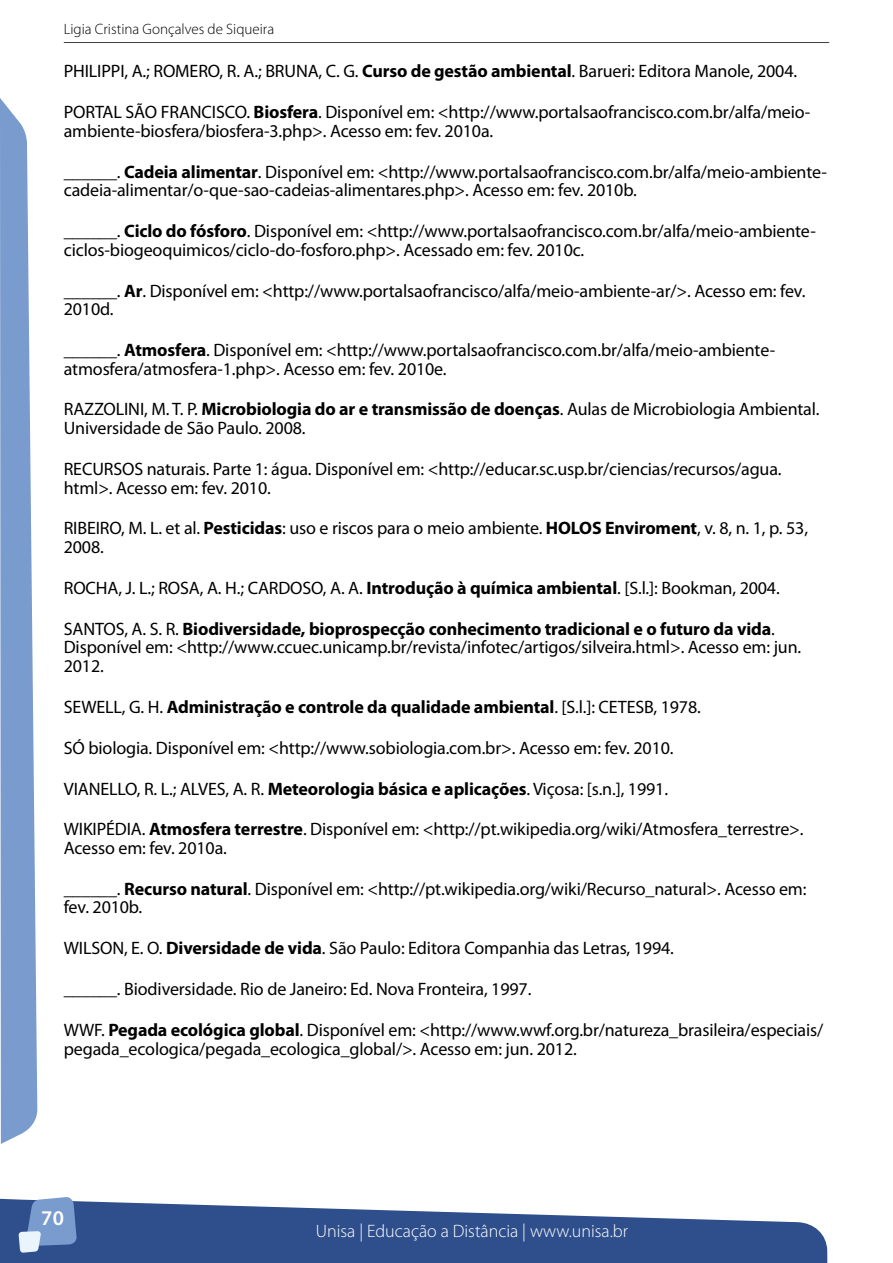
<style>
.page{position:relative;width:893px;height:1263px;background:#fff}
.page>*{position:absolute;margin:0;border:0;box-sizing:border-box;transform-origin:0 0}
.t1{font:600 21px "Myriad Pro";color:#fff}
.t2{font:18px/18.6px "Myriad Pro";letter-spacing:-.01em;color:#000}
.t3{font:700 18px "Myriad Pro";letter-spacing:-.01em;color:#000}
.t4{font:300 18px "Myriad Pro";color:#fff}
.t5{font:300 15px "Myriad Pro";color:#000}
.s1{font-weight:700}
.s2{font-weight:400}
</style>
<div class="page">
<hr style="left:64px;top:42px;width:765px;height:1px;background:#3f3e3e">
<svg style="left:0;top:1199px;width:827px;height:64px;fill:#2e4f8c"></svg>
<svg style="left:0;top:98px;width:37px;height:1046px;background:#8fabd6"></svg>
<svg style="left:19px;top:1197px;width:58px;height:56px;background:#7997c5"></svg>
<p class="t5" style="left:64px;top:20px;width:212px">Ligia Cristina Gonçalves de Siqueira</p>
<p class="t2" style="left:64px;top:62px;width:735px">PHILIPPI, A.; ROMERO, R. A.; BRUNA, C. G. <span class="s1">Curso de gestão ambiental</span>. Barueri: Editora Manole, 2004.</p>
<p class="t2" style="left:64px;top:103px;width:748px">PORTAL SÃO FRANCISCO. <span class="s1">Biosfera</span>. Disponível em: &lt;http://www.portalsaofrancisco.com.br/alfa/meio&shy;ambiente-biosfera/biosfera-3.php&gt;. Acesso em: fev. 2010a.</p>
<p class="t2" style="left:64px;top:162px;width:765px">______. <span class="s1">Cadeia alimentar</span>. Disponível em: &lt;http://www.portalsaofrancisco.com.br/alfa/meio-ambiente&shy;cadeia-alimentar/o-que-sao-cadeias-alimentares.php&gt;. Acesso em: fev. 2010b.</p>
<p class="t2" style="left:64px;top:221px;width:754px">______. <span class="s1">Ciclo do fósforo</span>. Disponível em: &lt;http://www.portalsaofrancisco.com.br/alfa/meio-ambiente&shy;ciclos-biogeoquimicos/ciclo-do-fosforo.php&gt;. Acessado em: fev. 2010c.</p>
<p class="t2" style="left:64px;top:281px;width:743px">______. <span class="s1">Ar</span>. Disponível em: &lt;http://www.portalsaofrancisco/alfa/meio-ambiente-ar/&gt;. Acesso em: fev.<br>2010d.</p>
<p class="t2" style="left:64px;top:340px;width:713px">______. <span class="s1">Atmosfera</span>. Disponível em: &lt;http://www.portalsaofrancisco.com.br/alfa/meio-ambiente&shy;atmosfera/atmosfera-1.php&gt;. Acesso em: fev. 2010e.</p>
<p class="t2" style="left:64px;top:400px;width:757px">RAZZOLINI, M. T. P. <span class="s1">Microbiologia do ar e transmissão de doenças</span>. Aulas de Microbiologia Ambiental.<br>Universidade de São Paulo. 2008.</p>
<p class="t2" style="left:64px;top:459px;width:719px">RECURSOS naturais. Parte 1: água. Disponível em: &lt;http://educar.sc.usp.br/ciencias/recursos/agua. html&gt;. Acesso em: fev. 2010.</p>
<p class="t2" style="left:64px;top:519px;width:746px">RIBEIRO, M. L. et al. <span class="s1">Pesticidas</span>: uso e riscos para o meio ambiente. <span class="s1">HOLOS Enviroment</span>, v. 8, n. 1, p. 53,<br>2008.</p>
<p class="t2" style="left:64px;top:578px;width:717px">ROCHA, J. L.; ROSA, A. H.; CARDOSO, A. A. <span class="s1">Introdução à química ambiental</span>. [S.l.]: Bookman, 2004.</p>
<p class="t2" style="left:64px;top:619px;width:739px">SANTOS, A. S. R. <span class="s1">Biodiversidade, bioprospecção conhecimento tradicional e o futuro da vida</span>.<br>Disponível em: &lt;http://www.ccuec.unicamp.br/revista/infotec/artigos/silveira.html&gt;. Acesso em: jun.<br>2012.</p>
<p class="t3" style="left:64px;top:695px;width:639px"><span class="s2">SEWELL, G. H.</span> Administração e controle da qualidade ambiental<span class="s2">. [S.l.]: CETESB, 1978.</span></p>
<p class="t2" style="left:64px;top:738px;width:611px">SÓ biologia. Disponível em: &lt;http://www.sobiologia.com.br&gt;. Acesso em: fev. 2010.</p>
<p class="t2" style="left:64px;top:779px;width:606px">VIANELLO, R. L.; ALVES, A. R. <span class="s1">Meteorologia básica e aplicações</span>. Viçosa: [s.n.], 1991.</p>
<p class="t2" style="left:64px;top:820px;width:741px">WIKIPÉDIA. <span class="s1">Atmosfera terrestre</span>. Disponível em: &lt;http://pt.wikipedia.org/wiki/Atmosfera_terrestre&gt;.<br>Acesso em: fev. 2010a.</p>
<p class="t2" style="left:64px;top:879px;width:744px">______. <span class="s1">Recurso natural</span>. Disponível em: &lt;http://pt.wikipedia.org/wiki/Recurso_natural&gt;. Acesso em: fev. 2010b.</p>
<p class="t2" style="left:64px;top:939px;width:612px">WILSON, E. O. <span class="s1">Diversidade de vida</span>. São Paulo: Editora Companhia das Letras, 1994.</p>
<p class="t2" style="left:64px;top:979px;width:469px">______. Biodiversidade. Rio de Janeiro: Ed. Nova Fronteira, 1997.</p>
<p class="t2" style="left:64px;top:1020px;width:761px">WWF. <span class="s1">Pegada ecológica global</span>. Disponível em: &lt;http://www.wwf.org.br/natureza_brasileira/especiais/ pegada_ecologica/pegada_ecologica_global/&gt;. Acesso em: jun. 2012.</p>
<p class="t1" style="left:41px;top:1205px;width:24px">70</p>
<p class="t4" style="left:316px;top:1220px;width:314px">Unisa | Educação a Distância | www.unisa.br</p>
</div>
